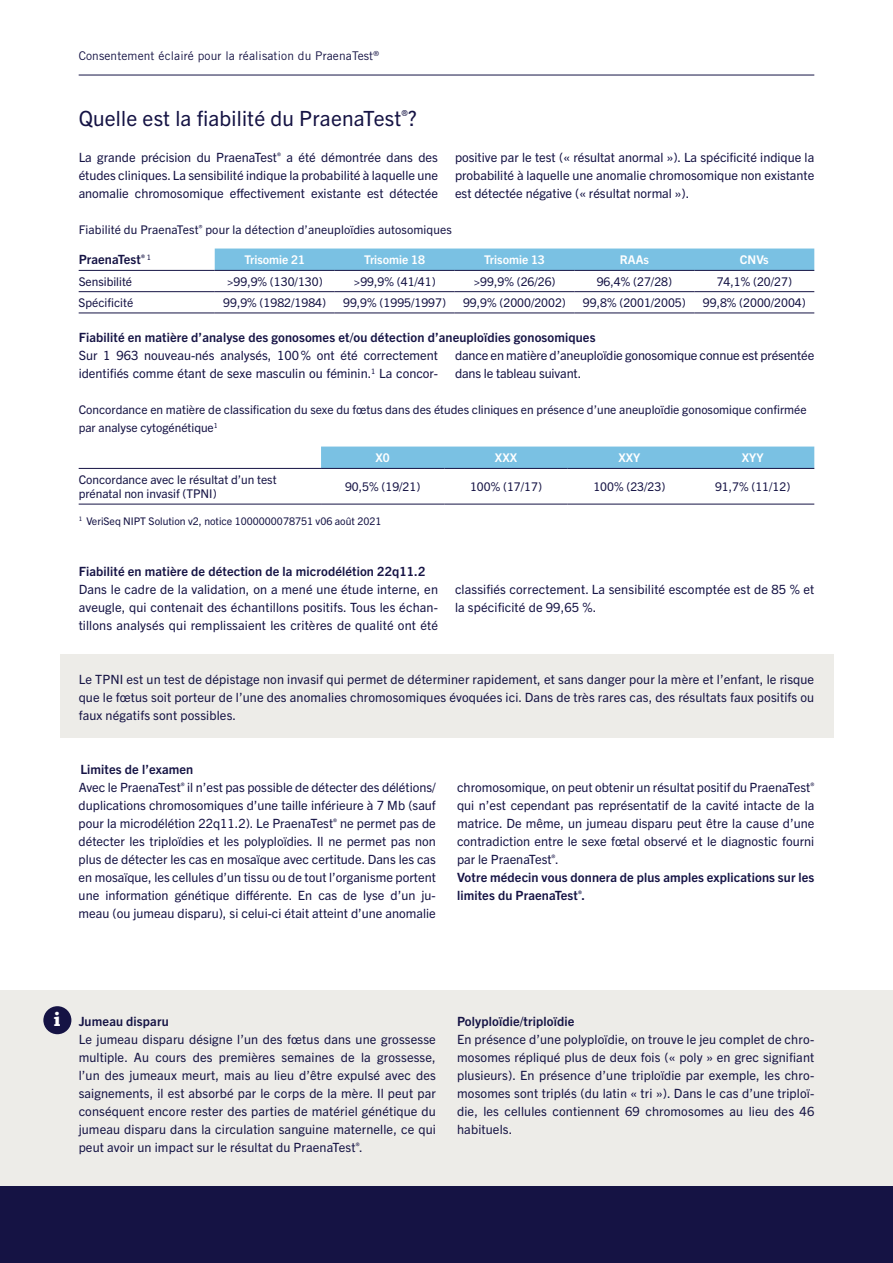
<style>
.page{position:relative;width:893px;height:1263px;background:#fff}
.page>*{position:absolute;margin:0;border:0;box-sizing:border-box;transform-origin:0 0}
.t1{font:21px "Trade Gothic Next LT Pro";letter-spacing:.01em;color:#151344}
.t2{font:12.75px/18px "Trade Gothic Next LT Pro";color:#151344}
.t3{font:700 12.75px "Trade Gothic Next LT Pro";letter-spacing:.01em;color:#151344}
.t4{font:12px/18px "Trade Gothic Next LT Pro";color:#151344}
.t5{font:12px "Trade Gothic";letter-spacing:.01em;color:#151344}
.t6{font:700 12px "Trade Gothic Next LT Pro";color:#fff}
.t7{font:10.5px "Trade Gothic Next LT Pro";color:#151344}
.s1{font-weight:700}
.s2{font-family:"Chaparral Pro";font-weight:700;font-size:21px;color:#fff}
</style>
<div class="page">
<div style="left:0;top:990px;width:893px;height:273px;background:#edece8"></div>
<div style="left:43px;top:1006px;width:28px;height:28px;background:#151344;border-radius:50%"></div>
<div style="left:0;top:1186px;width:893px;height:77px;background:#151344"></div>
<hr style="left:79px;top:75px;width:735px;height:1px;background:#151344">
<div style="left:60px;top:654px;width:773px;height:84px;background:#edece8"></div>
<div style="left:215px;top:249px;width:599px;height:21px;background:#7ac1e3"></div>
<hr style="left:79px;top:270px;width:136px;height:1px;background:#151344">
<hr style="left:215px;top:270px;width:120px;height:1px;background:#151344">
<hr style="left:335px;top:270px;width:120px;height:1px;background:#151344">
<hr style="left:455px;top:270px;width:119px;height:1px;background:#151344">
<hr style="left:574px;top:270px;width:120px;height:1px;background:#151344">
<hr style="left:694px;top:270px;width:120px;height:1px;background:#151344">
<hr style="left:79px;top:291px;width:136px;height:1px;background:#151344">
<hr style="left:215px;top:291px;width:120px;height:1px;background:#151344">
<hr style="left:335px;top:291px;width:120px;height:1px;background:#151344">
<hr style="left:455px;top:291px;width:119px;height:1px;background:#151344">
<hr style="left:574px;top:291px;width:120px;height:1px;background:#151344">
<hr style="left:694px;top:291px;width:120px;height:1px;background:#151344">
<hr style="left:79px;top:313px;width:136px;height:1px;background:#151344">
<hr style="left:215px;top:313px;width:120px;height:1px;background:#151344">
<hr style="left:335px;top:313px;width:120px;height:1px;background:#151344">
<hr style="left:455px;top:313px;width:119px;height:1px;background:#151344">
<hr style="left:574px;top:313px;width:120px;height:1px;background:#151344">
<hr style="left:694px;top:313px;width:120px;height:1px;background:#151344">
<div style="left:321px;top:447px;width:493px;height:21px;background:#7ac1e3"></div>
<hr style="left:79px;top:468px;width:242px;height:1px;background:#151344">
<hr style="left:321px;top:468px;width:123px;height:1px;background:#151344">
<hr style="left:444px;top:468px;width:124px;height:1px;background:#151344">
<hr style="left:568px;top:468px;width:123px;height:1px;background:#151344">
<hr style="left:691px;top:468px;width:123px;height:1px;background:#151344">
<hr style="left:79px;top:504px;width:242px;height:1px;background:#151344">
<hr style="left:321px;top:504px;width:123px;height:1px;background:#151344">
<hr style="left:444px;top:504px;width:124px;height:1px;background:#151344">
<hr style="left:568px;top:504px;width:123px;height:1px;background:#151344">
<hr style="left:691px;top:504px;width:123px;height:1px;background:#151344">
<p class="t5" style="left:79px;top:49px;width:302px">Consentement éclairé pour la réalisation du PraenaTest<sup>®</sup></p>
<h1 class="t1" style="left:79px;top:104px;width:340px">Quelle est la fiabilité du PraenaTest<sup>®</sup>?</h1>
<p class="t2" style="left:79px;top:148px;width:361px;text-align:justify">La grande précision du PraenaTest<sup>®</sup> a été démontrée dans des études cliniques. La sensibilité indique la probabilité à laquelle une anomalie chromosomique effectivement existante est détectée</p>
<p class="t2" style="left:455px;top:148px;width:361px;text-align:justify">positive par le test (« résultat anormal »). La spécificité indique la probabilité à laquelle une anomalie chromosomique non existante est détectée négative (« résultat normal »).</p>
<p class="t4" style="left:79px;top:220px;width:375px">Fiabilité du PraenaTest<sup>®</sup> pour la détection d’aneuploïdies autosomiques</p>
<p class="t3" style="left:79px;top:251px;width:74px">PraenaTest<sup>®</sup> <sup>1</sup></p>
<p class="t6" style="left:244px;top:251px;width:62px">Trisomie 21</p>
<p class="t6" style="left:364px;top:251px;width:62px">Trisomie 18</p>
<p class="t6" style="left:484px;top:251px;width:62px">Trisomie 13</p>
<p class="t6" style="left:620px;top:251px;width:30px">RAAs</p>
<p class="t6" style="left:740px;top:251px;width:30px">CNVs</p>
<p class="t4" style="left:79px;top:271px;width:55px">Sensibilité</p>
<p class="t4" style="left:227px;top:271px;width:98px">&gt;99,9% (130/130)</p>
<p class="t4" style="left:353px;top:271px;width:84px">&gt;99,9% (41/41)</p>
<p class="t4" style="left:473px;top:271px;width:84px">&gt;99,9% (26/26)</p>
<p class="t4" style="left:597px;top:271px;width:77px">96,4% (27/28)</p>
<p class="t4" style="left:717px;top:271px;width:77px">74,1% (20/27)</p>
<p class="t4" style="left:79px;top:293px;width:56px">Spécificité</p>
<p class="t4" style="left:223px;top:293px;width:104px">99,9% (1982/1984)</p>
<p class="t4" style="left:343px;top:293px;width:104px">99,9% (1995/1997)</p>
<p class="t4" style="left:463px;top:293px;width:104px">99,9% (2000/2002)</p>
<p class="t4" style="left:583px;top:293px;width:104px">99,8% (2001/2005)</p>
<p class="t4" style="left:703px;top:293px;width:104px">99,8% (2000/2004)</p>
<p class="t3" style="left:79px;top:328px;width:518px">Fiabilité en matière d’analyse des gonosomes et/ou détection d’aneuploïdies gonosomiques</p>
<p class="t2" style="left:79px;top:346px;width:361px">Sur 1 963 nouveau-nés analysés, 100% ont été correctement identifiés comme étant de sexe masculin ou féminin.<sup>1</sup> La concor-</p>
<p class="t2" style="left:455px;top:346px;width:361px">dance en matière d’aneuploïdie gonosomique connue est présentée dans le tableau suivant.</p>
<p class="t4" style="left:79px;top:400px;width:729px">Concordance en matière de classification du sexe du fœtus dans des études cliniques en présence d’une aneuploïdie gonosomique confirmée par analyse cytogénétique<sup>1</sup></p>
<p class="t6" style="left:376px;top:449px;width:16px">X0</p>
<p class="t6" style="left:495px;top:449px;width:24px">XXX</p>
<p class="t6" style="left:618px;top:449px;width:23px">XXY</p>
<p class="t6" style="left:742px;top:449px;width:23px">XYY</p>
<p class="t4" style="left:79px;top:471px;width:199px;line-height:14.4px">Concordance avec le résultat d’un test prénatal non invasif (TPNI)</p>
<p class="t4" style="left:345px;top:477px;width:77px">90,5% (19/21)</p>
<p class="t4" style="left:470px;top:477px;width:73px">100% (17/17)</p>
<p class="t4" style="left:593px;top:477px;width:73px">100% (23/23)</p>
<p class="t4" style="left:715px;top:477px;width:77px">91,7% (11/12)</p>
<p class="t7" style="left:79px;top:514px;width:304px"><sup>1</sup> VeriSeq NIPT Solution v2, notice 1000000078751 v06 août 2021</p>
<p class="t3" style="left:79px;top:562px;width:348px">Fiabilité en matière de détection de la microdélétion 22q11.2</p>
<p class="t2" style="left:79px;top:580px;width:361px;text-align:justify">Dans le cadre de la validation, on a mené une étude interne, en aveugle, qui contenait des échantillons positifs. Tous les échan&shy;tillons analysés qui remplissaient les critères de qualité ont été</p>
<p class="t2" style="left:455px;top:580px;width:361px">classifiés correctement. La sensibilité escomptée est de 85 % et la spécificité de 99,65 %.</p>
<p class="t2" style="left:79px;top:670px;width:737px;text-align:justify">Le TPNI est un test de dépistage non invasif qui permet de déterminer rapidement, et sans danger pour la mère et l’enfant, le risque que le fœtus soit porteur de l’une des anomalies chromosomiques évoquées ici. Dans de très rares cas, des résultats faux positifs ou faux négatifs sont possibles.</p>
<p class="t2" style="left:79px;top:760px;width:359px"><span class="s1">Limites de l’examen<br></span>Avec le PraenaTest<sup>®</sup> il n’est pas possible de détecter des délétions/ duplications chromosomiques d’une taille inférieure à 7 Mb (sauf pour la microdélétion 22q11.2). Le PraenaTest<sup>®</sup> ne permet pas de détecter les triploïdies et les polyploïdies. Il ne permet pas non plus de détecter les cas en mosaïque avec certitude. Dans les cas en mosaïque, les cellules d’un tissu ou de tout l’organisme portent une information génétique différente. En cas de lyse d’un ju&shy;meau (ou jumeau disparu), si celui-ci était atteint d’une anomalie</p>
<p class="t2" style="left:457px;top:778px;width:359px">chromosomique, on peut obtenir un résultat positif du PraenaTest<sup>® </sup>qui n’est cependant pas représentatif de la cavité intacte de la matrice. De même, un jumeau disparu peut être la cause d’une contradiction entre le sexe fœtal observé et le diagnostic fourni par le PraenaTest<sup>®</sup>.<br><span class="s1">Votre médecin vous donnera de plus amples explications sur les limites du PraenaTest</span><sup>®</sup><span class="s1">.</span></p>
<p class="t2" style="left:79px;top:1012px;width:359px;text-indent:-25px"><span class="s2">i</span> <span class="s1">Jumeau disparu<br></span>Le jumeau disparu désigne l’un des fœtus dans une grossesse multiple. Au cours des premières semaines de la grossesse, l’un des jumeaux meurt, mais au lieu d’être expulsé avec des saignements, il est absorbé par le corps de la mère. Il peut par conséquent encore rester des parties de matériel génétique du jumeau disparu dans la circulation sanguine maternelle, ce qui peut avoir un impact sur le résultat du PraenaTest<sup>®</sup>.</p>
<p class="t3" style="left:457px;top:1012px;width:119px">Polyploïdie/triploïdie</p>
<p class="t2" style="left:457px;top:1030px;width:359px;text-align:justify">En présence d’une polyploïdie, on trouve le jeu complet de chro&shy;mosomes répliqué plus de deux fois (« poly » en grec signifiant plusieurs). En présence d’une triploïdie par exemple, les chro&shy;mosomes sont triplés (du latin « tri »). Dans le cas d’une triploï&shy;die, les cellules contiennent 69 chromosomes au lieu des 46 habituels.</p>
</div>
